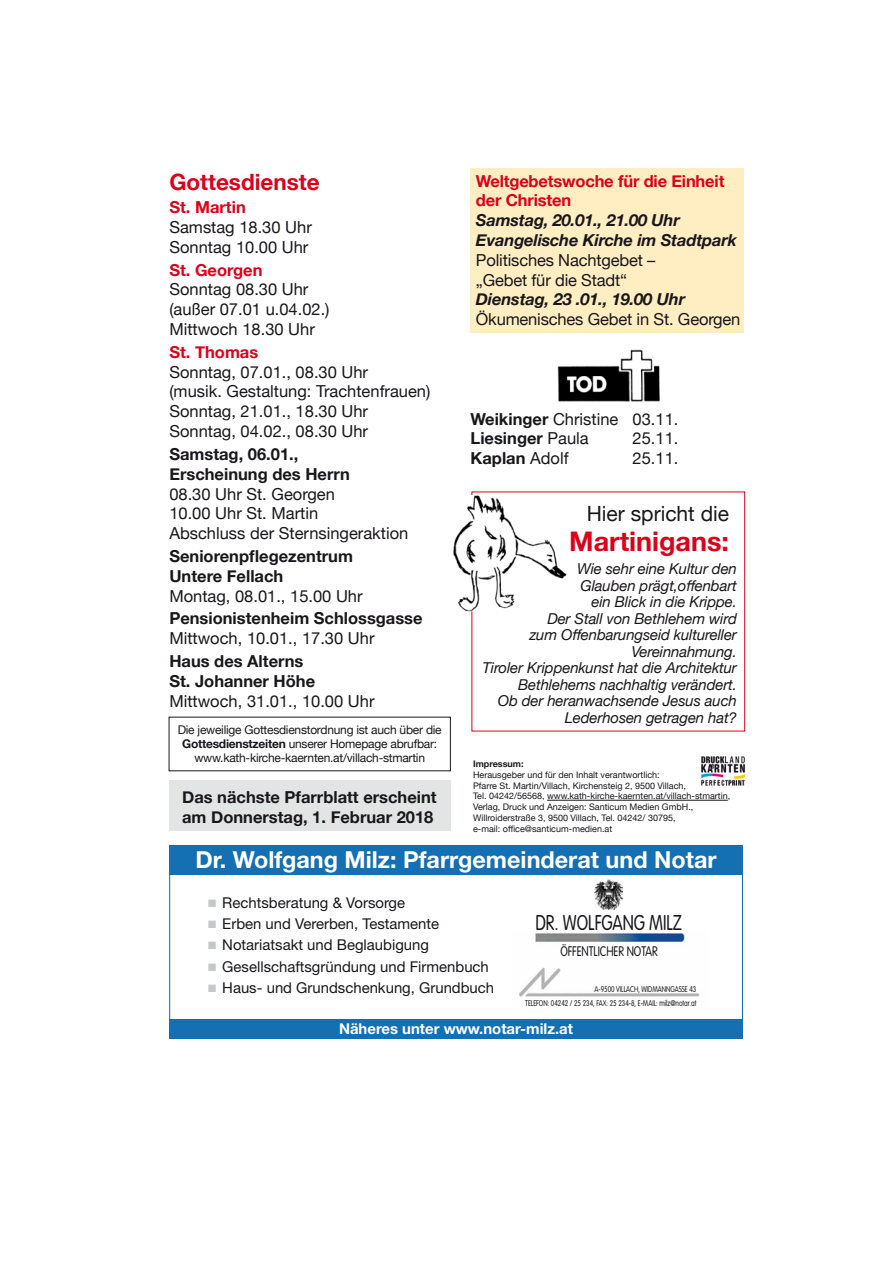
<style>
.page{position:relative;width:893px;height:1263px;background:#fff}
.page>*{position:absolute;margin:0;border:0;box-sizing:border-box;transform-origin:0 0}
.t1{font:700 27px "Helvetica Neue";color:#da001a}
.t2{font:700 23.4px "Helvetica Neue";color:#fff}
.t3{font:700 22.5px "Helvetica Neue";color:#da001a}
.t4{font:300 21.15px "VAG Rounded";color:#1a171c;scale:.79 1}
.t5{font:21px "Helvetica Neue";color:#1a171c}
.t6{font:16.5px/19.8px "Helvetica Neue";color:#1a171c}
.t7{font:700 16.5px/19.8px "Helvetica Neue";color:#1a171c}
.t8{font:italic 700 16.5px/19.8px "Helvetica Neue";letter-spacing:-.01em;color:#1a171c}
.t9{font:700 16.5px/19.8px "Helvetica Neue";letter-spacing:-.01em;color:#da001a}
.t10{font:italic 15px/16.5px "Helvetica Neue";letter-spacing:-.01em;color:#1a171c;text-align:right}
.t11{font:14.85px "Helvetica Neue";color:#1a171c}
.t12{font:700 14.85px "Helvetica Neue";color:#fff}
.t13{font:300 13.65px "VAG Rounded";color:#1a171c;scale:.79 1}
.t14{font:12px/14.4px "Helvetica Neue";letter-spacing:-.02em;color:#1a171c;text-align:center}
.t15{font:9px/10.8px "Helvetica Neue";color:#1a171c}
.t16{font:700 9px "Helvetica Neue";color:#1a171c}
.t17{font:300 8.25px/14.1px "VAG Rounded";color:#1a171c;text-align:right;scale:.79 1}
.s1{font-weight:700}
.s2{font-weight:400}
.s3{color:#c6c7c8}
</style>
<div class="page">
<div style="left:471px;top:168px;width:273px;height:165px;background:#ffeec2"></div>
<img style="left:453px;top:495px;width:114px;height:116px">
<div style="left:169px;top:781px;width:282px;height:50px;background:#e3e4e4"></div>
<img style="left:557px;top:350px;width:103px;height:52px">
<img style="left:519px;top:931px;width:181px;height:66px">
<img style="left:594px;top:879px;width:29px;height:30px">
<div style="left:169px;top:1019px;width:574px;height:19px;background:#146fb3"></div>
<div style="left:169px;top:845px;width:574px;height:30px;background:#146fb3"></div>
<div style="left:169px;top:845px;width:574px;height:194px;border:1px solid #146fb3"></div>
<hr style="left:547px;top:800px;width:181px;height:1px;background:#1a171c">
<img style="left:701px;top:756px;width:45px;height:30px">
<h3 class="t3" style="left:169px;top:165px;width:152px">Gottesdienste</h3>
<p class="t9" style="left:169px;top:198px;width:78px">St. Martin</p>
<p class="t6" style="left:169px;top:218px;width:144px">Samstag 18.30 Uhr<br>Sonntag 10.00 Uhr</p>
<p class="t9" style="left:169px;top:260px;width:95px">St. Georgen</p>
<p class="t6" style="left:169px;top:281px;width:162px">Sonntag 08.30 Uhr (außer 07.01 u.04.02.)<br>Mittwoch 18.30 Uhr</p>
<p class="t9" style="left:169px;top:343px;width:90px">St. Thomas</p>
<p class="t6" style="left:169px;top:363px;width:263px">Sonntag, 07.01., 08.30 Uhr<br>(musik. Gestaltung: Trachtenfrauen)<br>Sonntag, 21.01., 18.30 Uhr<br>Sonntag, 04.02., 08.30 Uhr</p>
<p class="t7" style="left:169px;top:445px;width:182px">Samstag, 06.01.,<br>Erscheinung des Herrn</p>
<p class="t6" style="left:169px;top:485px;width:240px">08.30 Uhr St. Georgen<br>10.00 Uhr St. Martin<br>Abschluss der Sternsingeraktion</p>
<p class="t7" style="left:169px;top:547px;width:185px">Seniorenpflegezentrum<br>Untere Fellach</p>
<p class="t6" style="left:169px;top:587px;width:195px">Montag, 08.01., 15.00 Uhr</p>
<p class="t7" style="left:169px;top:609px;width:255px">Pensionistenheim Schlossgasse</p>
<p class="t6" style="left:169px;top:629px;width:207px">Mittwoch, 10.01., 17.30 Uhr</p>
<p class="t7" style="left:169px;top:652px;width:147px">Haus des Alterns<br>St. Johanner Höhe</p>
<p class="t6" style="left:169px;top:692px;width:207px">Mittwoch, 31.01., 10.00 Uhr</p>
<p class="t14" style="left:178px;top:723px;width:266px">Die jeweilige Gottesdienstordnung ist auch über die<br><span class="s1">Gottesdienstzeiten</span> unserer Homepage abrufbar: www.kath-kirche-kaernten.at/villach-stmartin</p>
<p class="t7" style="left:182px;top:788px;width:256px">Das nächste Pfarrblatt erscheint am Donnerstag, 1. Februar 2018</p>
<p class="t9" style="left:476px;top:171px;width:250px">Weltgebetswoche für die Einheit der Christen</p>
<p class="t8" style="left:476px;top:211px;width:263px">Samstag, 20.01., 21.00 Uhr<br>Evangelische Kirche im Stadtpark</p>
<p class="t6" style="left:476px;top:251px;width:181px">Politisches Nachtgebet – „Gebet für die Stadt“</p>
<p class="t8" style="left:476px;top:290px;width:211px">Dienstag, 23 .01., 19.00 Uhr</p>
<p class="t6" style="left:476px;top:310px;width:266px">Ökumenisches Gebet in St. Georgen</p>
<p class="t6" style="left:471px;top:410px;width:209px"><span class="s1">Weikinger</span> Christine 03.11.<br><span class="s1">Liesinger</span> Paula</p>
<p class="t6" style="left:633px;top:429px;width:47px">25.11.</p>
<p class="t7" style="left:471px;top:449px;width:100px">Kaplan <span class="s2">Adolf</span></p>
<p class="t6" style="left:633px;top:449px;width:47px">25.11.</p>
<p class="t5" style="left:587px;top:498px;width:144px">Hier spricht die</p>
<h1 class="t1" style="left:569px;top:520px;width:161px">Martinigans:</h1>
<p class="t10" style="left:482px;top:562px;width:256px">Wie sehr eine Kultur den<br>Glauben prägt,offenbart<br>ein Blick in die Krippe.<br>Der Stall von Bethlehem wird<br>zum Offenbarungseid kultureller<br>Vereinnahmung.<br>Tiroler Krippenkunst hat die Architektur<br>Bethlehems nachhaltig verändert.<br>Ob der heranwachsende Jesus auch<br>Lederhosen getragen hat?</p>
<p class="t16" style="left:473px;top:757px;width:52px">Impressum:</p>
<p class="t15" style="left:473px;top:770px;width:259px">Herausgeber und für den Inhalt verantwortlich:<br>Pfarre St. Martin/Villach, Kirchensteig 2, 9500 Villach,<br>Tel. 04242/56568, www.kath-kirche-kaernten.at/villach-stmartin, Verlag, Druck und Anzeigen: Santicum Medien GmbH., Willroiderstraße 3, 9500 Villach, Tel. 04242/ 30795,<br>e-mail: office@santicum-medien.at</p>
<h2 class="t2" style="left:195px;top:845px;width:523px">Dr. Wolfgang Milz: Pfarrgemeinderat und Notar</h2>
<p class="t11" style="left:208px;top:894px;width:198px"><span class="s3">■</span> Rechtsberatung &amp; Vorsorge</p>
<p class="t11" style="left:208px;top:915px;width:232px"><span class="s3">■</span> Erben und Vererben, Testamente</p>
<p class="t11" style="left:208px;top:936px;width:222px"><span class="s3">■</span> Notariatsakt und Beglaubigung</p>
<p class="t11" style="left:208px;top:957px;width:282px"><span class="s3">■</span> Gesellschaftsgründung und Firmenbuch</p>
<p class="t11" style="left:208px;top:979px;width:287px"><span class="s3">■</span> Haus- und Grundschenkung, Grundbuch</p>
<p class="t4" style="left:535px;top:910px;width:187px">DR. WOLFGANG MILZ</p>
<p class="t13" style="left:560px;top:943px;width:125px">ÖFFENTLICHER NOTAR</p>
<p class="t17" style="left:525px;top:982px;width:218px">A-9500 VILLACH, WIDMANNGASSE 43<br>TELEFON: 04242 / 25 234, FAX: 25 234-8, E-MAIL: milz@notar.at</p>
<p class="t12" style="left:339px;top:1019px;width:235px">Näheres unter www.notar-milz.at</p>
</div>
